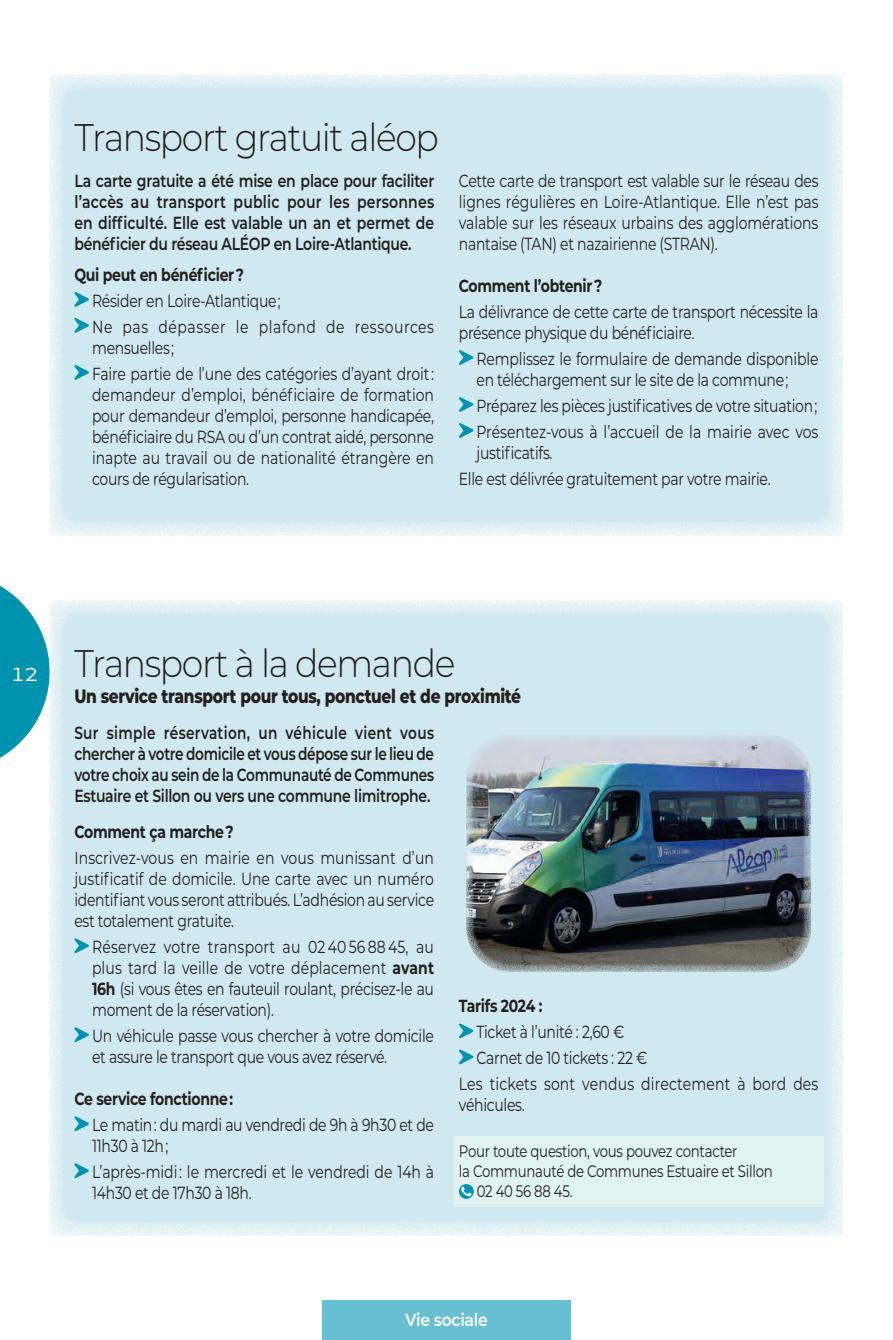
<style>
.page{position:relative;width:893px;height:1340px;background:#fff}
.page>*{position:absolute;margin:0;border:0;box-sizing:border-box;transform-origin:0 0}
.t1{font:300 38.5px "Montserrat";letter-spacing:-.04em;color:#231f20;scale:.9 1}
.t2{font:31.5px "Montserrat";color:#fff}
.t3{font:800 19.25px "Montserrat";letter-spacing:-.02em;color:#231f20;scale:.8 1}
.t4{font:17.5px/21px "Montserrat";letter-spacing:-.02em;color:#231f20;scale:.8 1}
.t5{font:600 17.5px/21px "Montserrat";letter-spacing:-.02em;color:#231f20;text-align:justify;scale:.78 1}
.t6{font:600 17.5px/21px "Montserrat";letter-spacing:-.02em;color:#231f20;text-align:justify;scale:.8 1}
.t7{font:700 17.5px "Montserrat";letter-spacing:-.02em;color:#231f20;scale:.8 1}
.t8{font:17.5px/25.9px "Montserrat";letter-spacing:.03em;color:#231f20;scale:.8 1}
.t9{font:17.5px "Montserrat";letter-spacing:.01em;color:#231f20;scale:.8 1}
.t10{font:600 17.5px "Montserrat";letter-spacing:-.02em;color:#fff;scale:.9 1}
.t11{font:16.62px "Montserrat";letter-spacing:-.02em;color:#231f20;scale:.8 1}
.s1{font-weight:700}
</style>
<div class="page">
<svg style="left:0;top:586px;width:50px;height:181px"></svg>
<div style="left:322px;top:1300px;width:248px;height:39px;background:#68bed2"></div>
<div style="left:50px;top:600px;width:793px;height:635px;background:#d0e8f0"></div>
<div style="left:50px;top:74px;width:793px;height:462px;background:#d0e8f0"></div>
<svg style="left:74px;top:292px;width:15px;height:15px"></svg>
<svg style="left:74px;top:318px;width:15px;height:15px"></svg>
<svg style="left:74px;top:365px;width:15px;height:15px"></svg>
<svg style="left:459px;top:350px;width:15px;height:15px"></svg>
<svg style="left:459px;top:397px;width:15px;height:15px"></svg>
<svg style="left:459px;top:423px;width:15px;height:15px"></svg>
<svg style="left:74px;top:938px;width:15px;height:15px"></svg>
<svg style="left:74px;top:1027px;width:15px;height:15px"></svg>
<svg style="left:74px;top:1116px;width:15px;height:15px"></svg>
<svg style="left:74px;top:1163px;width:15px;height:15px"></svg>
<div style="left:454px;top:1136px;width:369px;height:70px;background:#e0f2f1"></div>
<svg style="left:459px;top:1023px;width:15px;height:15px"></svg>
<svg style="left:459px;top:1049px;width:15px;height:15px"></svg>
<svg style="left:459px;top:1183px;width:15px;height:15px"></svg>
<svg style="left:461px;top:1186px;width:10px;height:10px"></svg>
<img style="left:466px;top:735px;width:346px;height:237px">
<h1 class="t1" style="left:74px;top:111px;width:406px">Transport gratuit aléop</h1>
<p class="t6" style="left:74px;top:169px;width:451px">La carte gratuite a été mise en place pour faciliter l’accès au transport public pour les personnes en difficulté. Elle est valable un an et permet de bénéficier du réseau ALÉOP en Loire-Atlantique.</p>
<p class="t7" style="left:74px;top:262px;width:213px">Qui peut en bénéficier ?</p>
<p class="t8" style="left:92px;top:287px;width:429px">Résider en Loire-Atlantique ;<br>Ne pas dépasser le plafond de ressources</p>
<p class="t4" style="left:92px;top:334px;width:429px;line-height:25.9px">mensuelles ;<br>Faire partie de l’une des catégories d’ayant droit :</p>
<p class="t4" style="left:92px;top:383px;width:429px;text-align:justify">demandeur d’emploi, bénéficiaire de formation pour demandeur d’emploi, personne handicapée, bénéficiaire du RSA ou d’un contrat aidé, personne inapte au travail ou de nationalité étrangère en cours de régularisation.</p>
<p class="t4" style="left:459px;top:170px;width:451px;text-align:justify">Cette carte de transport est valable sur le réseau des lignes régulières en Loire-Atlantique. Elle n’est pas valable sur les réseaux urbains des agglomérations nantaise (TAN) et nazairienne (STRAN).</p>
<p class="t7" style="left:459px;top:273px;width:181px">Comment l’obtenir ?</p>
<p class="t4" style="left:459px;top:300px;width:451px">La délivrance de cette carte de transport nécessite la présence physique du bénéficiaire.</p>
<p class="t4" style="left:477px;top:347px;width:429px">Remplissez le formulaire de demande disponible en téléchargement sur le site de la commune ;</p>
<p class="t4" style="left:477px;top:392px;width:429px;line-height:25.9px">Préparez les pièces justificatives de votre situation ;<br>Présentez-vous à l’accueil de la mairie avec vos</p>
<p class="t4" style="left:459px;top:439px;width:391px;line-height:25.9px;text-indent:18px">justificatifs.<br>Elle est délivrée gratuitement par votre mairie.</p>
<h2 class="t2" style="left:11px;top:648px;width:29px">12</h2>
<h1 class="t1" style="left:74px;top:637px;width:425px">Transport à la demande</h1>
<p class="t3" style="left:74px;top:682px;width:560px">Un service transport pour tous, ponctuel et de proximité</p>
<p class="t5" style="left:74px;top:721px;width:463px">Sur simple réservation, un véhicule vient vous chercher à votre domicile et vous dépose sur le lieu de votre choix au sein de la Communauté de Communes Estuaire et Sillon ou vers une commune limitrophe.</p>
<p class="t7" style="left:74px;top:819px;width:201px">Comment ça marche ?</p>
<p class="t4" style="left:74px;top:846px;width:451px;text-align:justify">Inscrivez-vous en mairie en vous munissant d’un justificatif de domicile. Une carte avec un numéro identifiant vous seront attribués. L’adhésion au service est totalement gratuite.</p>
<p class="t4" style="left:92px;top:935px;width:429px;text-align:justify">Réservez votre transport au 02 40 56 88 45, au plus tard la veille de votre déplacement <span class="s1">avant 16h</span> (si vous êtes en fauteuil roulant, précisez-le au moment de la réservation).</p>
<p class="t4" style="left:92px;top:1024px;width:429px">Un véhicule passe vous chercher à votre domicile et assure le transport que vous avez réservé.</p>
<p class="t7" style="left:74px;top:1086px;width:200px">Ce service fonctionne :</p>
<p class="t4" style="left:92px;top:1113px;width:429px">Le matin : du mardi au vendredi de 9h à 9h30 et de<br>11h30 à 12h ;</p>
<p class="t4" style="left:92px;top:1160px;width:429px">L’après-midi : le mercredi et le vendredi de 14h à<br>14h30 et de 17h30 à 18h.</p>
<p class="t7" style="left:459px;top:993px;width:106px">Tarifs 2024 :</p>
<p class="t4" style="left:477px;top:1021px;width:186px">Ticket à l’unité : 2,60 €</p>
<p class="t4" style="left:477px;top:1047px;width:215px">Carnet de 10 tickets : 22 €</p>
<p class="t9" style="left:459px;top:1072px;width:451px">Les tickets sont vendus directement à bord des</p>
<p class="t4" style="left:459px;top:1093px;width:84px">véhicules.</p>
<p class="t11" style="left:459px;top:1139px;width:350px">Pour toute question, vous pouvez contacter</p>
<p class="t11" style="left:459px;top:1159px;width:394px">la Communauté de Communes Estuaire et Sillon</p>
<p class="t11" style="left:477px;top:1179px;width:121px">02 40 56 88 45.</p>
<p class="t10" style="left:405px;top:1307px;width:93px">Vie sociale</p>
</div>
